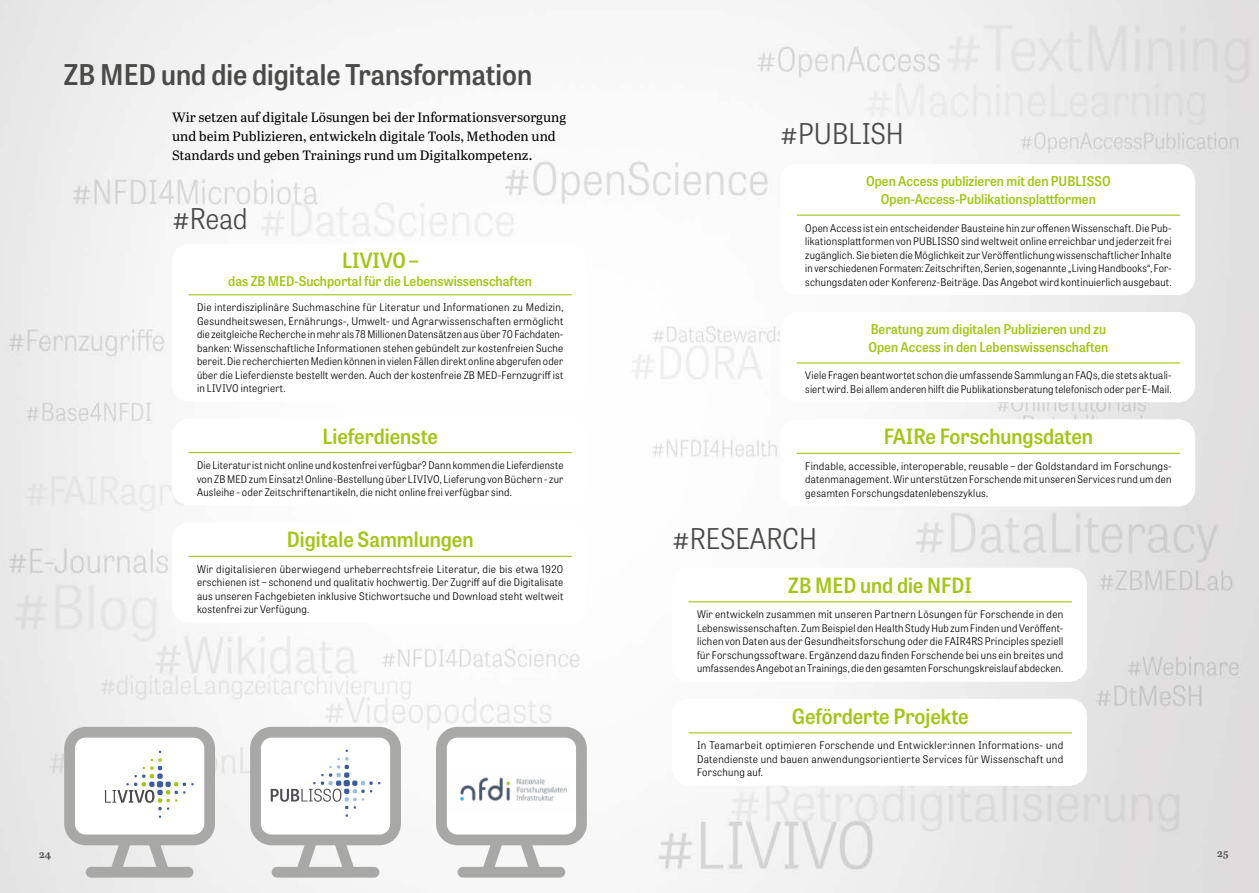
<style>
.page{position:relative;width:1259px;height:893px;background:#fff}
.page>*{position:absolute;margin:0;border:0;box-sizing:border-box;transform-origin:0 0}
.Headlines_H1_Headline_weiss_ZDF{font:600 28.5px "Tablet Gothic Narrow";color:#4a4a49}
.t1{font:300 28.5px "Tablet Gothic Narrow";color:#4a4a49}
.Copy_Überschrift_Box_weiss{font:600 21px "Tablet Gothic Narrow";color:#a2c617}
.Copy_Überschrift_Box_weiss-2{font:600 13.5px/18px "Tablet Gothic Narrow";color:#a2c617;text-align:center}
.Copy_p_Fließtext_Abril_ZDF{font:13.5px/18.8px "Abril Text";color:#000}
.Copy_p-InfoboxCopyblack_block{font:300 10.5px/13.5px "Tablet Gothic Narrow";letter-spacing:.02em;color:#000;text-align:justify}
.t2{font:600 10.5px "Abril Text";color:#4a4a49}
</style>
<div class="page">
<img style="left:0;top:0;width:1259px;height:893px">
<div style="left:172px;top:244px;width:415px;height:158px;background:#fff;border-radius:17px"></div>
<hr style="left:188px;top:294px;width:384px;height:1px;background:#a2c617">
<svg style="left:436px;top:727px;width:151px;height:151px"></svg>
<div style="left:172px;top:419px;width:415px;height:86px;background:#fff;border-radius:17px"></div>
<hr style="left:188px;top:452px;width:384px;height:1px;background:#a2c617">
<div style="left:172px;top:522px;width:415px;height:101px;background:#fff;border-radius:17px"></div>
<hr style="left:188px;top:556px;width:384px;height:1px;background:#a2c617">
<div style="left:780px;top:164px;width:415px;height:131px;background:#fff;border-radius:17px"></div>
<hr style="left:797px;top:215px;width:383px;height:1px;background:#a2c617">
<div style="left:780px;top:312px;width:415px;height:90px;background:#fff;border-radius:17px"></div>
<hr style="left:797px;top:362px;width:383px;height:2px;background:#a2c617">
<div style="left:780px;top:419px;width:415px;height:87px;background:#fff;border-radius:17px"></div>
<hr style="left:797px;top:453px;width:383px;height:1px;background:#a2c617">
<div style="left:672px;top:568px;width:415px;height:114px;background:#fff;border-radius:17px"></div>
<hr style="left:688px;top:601px;width:383px;height:1px;background:#a2c617">
<div style="left:672px;top:699px;width:415px;height:87px;background:#fff;border-radius:17px"></div>
<hr style="left:688px;top:732px;width:383px;height:1px;background:#a2c617">
<img style="left:448px;top:766px;width:130px;height:46px">
<svg style="left:250px;top:727px;width:151px;height:151px"></svg>
<svg style="left:64px;top:727px;width:151px;height:151px"></svg>
<h1 class="Headlines_H1_Headline_weiss_ZDF" style="left:64px;top:55px;width:470px">ZB MED und die digitale Transformation</h1>
<p class="Copy_p_Fließtext_Abril_ZDF" style="left:172px;top:108px;width:396px">Wir setzen auf digitale Lösungen bei der Informationsversorgung und beim Publizieren, entwickeln digitale Tools, Methoden und<br>Standards und geben Trainings rund um Digitalkompetenz.</p>
<h1 class="t1" style="left:172px;top:199px;width:77px">#Read</h1>
<h2 class="Copy_Überschrift_Box_weiss" style="left:342px;top:246px;width:78px">LIVIVO –</h2>
<h2 class="Copy_Überschrift_Box_weiss-2" style="left:228px;top:272px;width:305px">das ZB MED-Suchportal für die Lebenswissenschaften</h2>
<p class="Copy_p-InfoboxCopyblack_block" style="left:197px;top:300px;width:368px">Die interdisziplinäre Suchmaschine für Literatur und Informationen zu Medizin, Gesundheitswesen, Ernährungs-, Umwelt- und Agrarwissenschaften ermöglicht die zeitgleiche Recherche in mehr als 78 Millionen Datensätzen aus über 70 Fachdaten&shy;banken: Wissenschaftliche Informationen stehen gebündelt zur kostenfreien Suche bereit. Die recherchierten Medien können in vielen Fällen direkt online abgerufen oder über die Lieferdienste bestellt werden. Auch der kostenfreie ZB MED-Fernzugriff ist in LIVIVO integriert.</p>
<h2 class="Copy_Überschrift_Box_weiss" style="left:322px;top:421px;width:117px">Lieferdienste</h2>
<p class="Copy_p-InfoboxCopyblack_block" style="left:197px;top:458px;width:368px">Die Literatur ist nicht online und kostenfrei verfügbar? Dann kommen die Lieferdienste von ZB MED zum Einsatz! Online-Bestellung über LIVIVO, Lieferung von Büchern - zur Ausleihe - oder Zeitschriftenartikeln, die nicht online frei verfügbar sind.</p>
<h2 class="Copy_Überschrift_Box_weiss" style="left:287px;top:525px;width:188px">Digitale Sammlungen</h2>
<p class="Copy_p-InfoboxCopyblack_block" style="left:197px;top:562px;width:368px">Wir digitalisieren überwiegend urheberrechtsfreie Literatur, die bis etwa 1920 erschienen ist – schonend und qualitativ hochwertig. Der Zugriff auf die Digitalisate aus unseren Fachgebieten inklusive Stichwortsuche und Download steht weltweit kostenfrei zur Verfügung.</p>
<h1 class="t1" style="left:780px;top:114px;width:125px">#PUBLISH</h1>
<h2 class="Copy_Überschrift_Box_weiss-2" style="left:866px;top:171px;width:246px">Open Access publizieren mit den PUBLISSO<br>Open-Access-Publikationsplattformen</h2>
<p class="Copy_p-InfoboxCopyblack_block" style="left:805px;top:221px;width:368px">Open Access ist ein entscheidender Bausteine hin zur offenen Wissenschaft. Die Pub&shy;likationsplattformen von PUBLISSO sind weltweit online erreichbar und jederzeit frei zugänglich. Sie bieten die Möglichkeit zur Veröffentlichung wissenschaftlicher Inhalte in verschiedenen Formaten: Zeitschriften, Serien, sogenannte „Living Handbooks“, For&shy;schungsdaten oder Konferenz-Beiträge. Das Angebot wird kontinuierlich ausgebaut.</p>
<h2 class="Copy_Überschrift_Box_weiss-2" style="left:868px;top:319px;width:241px;text-align:left">Beratung zum digitalen Publizieren und zu<br>Open Access in den Lebenswissenschaften</h2>
<p class="Copy_p-InfoboxCopyblack_block" style="left:805px;top:368px;width:368px">Viele Fragen beantwortet schon die umfassende Sammlung an FAQs, die stets aktuali&shy;siert wird. Bei allem anderen hilft die Publikationsberatung telefonisch oder per E-Mail.</p>
<h2 class="Copy_Überschrift_Box_weiss" style="left:884px;top:422px;width:211px">FAIRe Forschungsdaten</h2>
<p class="Copy_p-InfoboxCopyblack_block" style="left:805px;top:459px;width:368px">Findable, accessible, interoperable, reusable – der Goldstandard im Forschungs&shy;datenmanagement. Wir unterstützen Forschende mit unseren Services rund um den gesamten Forschungsdatenlebenszyklus.</p>
<h1 class="t1" style="left:672px;top:519px;width:146px">#RESEARCH</h1>
<h2 class="Copy_Überschrift_Box_weiss" style="left:788px;top:571px;width:185px">ZB MED und die NFDI</h2>
<p class="Copy_p-InfoboxCopyblack_block" style="left:697px;top:607px;width:368px">Wir entwickeln zusammen mit unseren Partnern Lösungen für Forschende in den Lebenswissenschaften. Zum Beispiel den Health Study Hub zum Finden und Veröffent&shy;lichen von Daten aus der Gesundheitsforschung oder die FAIR4RS Principles speziell für Forschungssoftware. Ergänzend dazu finden Forschende bei uns ein breites und umfassendes Angebot an Trainings, die den gesamten Forschungskreislauf abdecken.</p>
<h2 class="Copy_Überschrift_Box_weiss" style="left:791px;top:702px;width:178px">Geförderte Projekte</h2>
<p class="Copy_p-InfoboxCopyblack_block" style="left:697px;top:738px;width:368px">In Teamarbeit optimieren Forschende und Entwickler:innen Informations- und Datendienste und bauen anwendungsorientierte Services für Wissenschaft und Forschung auf.</p>
<p class="t2" style="left:39px;top:846px;width:13px">24</p>
<p class="t2" style="left:1217px;top:846px;width:13px">25</p>
</div>
